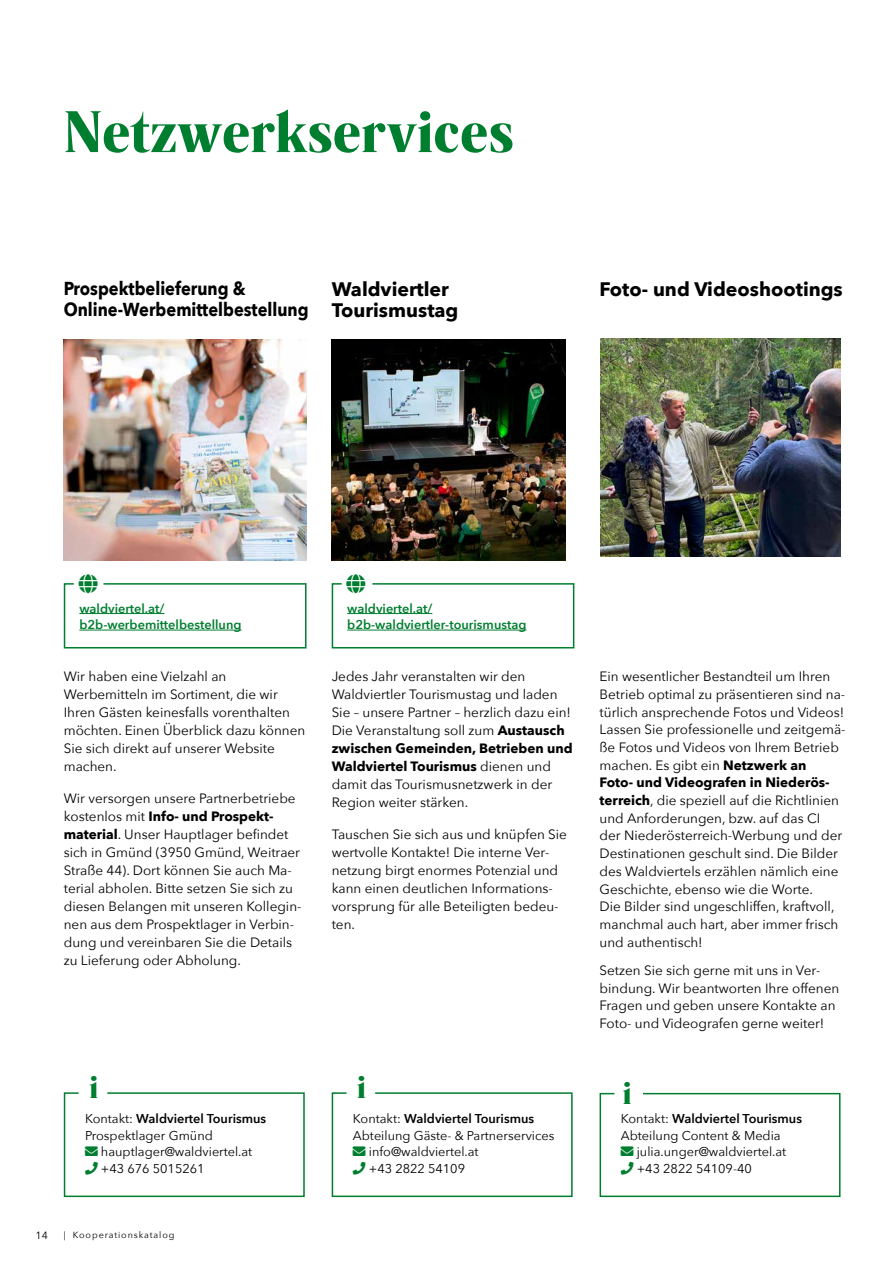
<style>
.page{position:relative;width:893px;height:1263px;background:#fff}
.page>*{position:absolute;margin:0;border:0;box-sizing:border-box;transform-origin:0 0}
.t1{font:900 55.5px "Rando Display";color:#007e2f}
.t2{font:900 30px "Rando Display";color:#007e2f}
.t3{font:700 19.5px/21px "Avenir Next";color:#000}
.t4{font:700 18.75px/21px "Avenir Next";color:#000;scale:.88 1}
.t5{font:13.5px/18px "Avenir Next";color:#000}
.t6{font:12.75px/16.5px "Avenir Next";color:#000}
.t7{font:600 12.75px/16.5px "Avenir Next";color:#007e2f}
.t8{font:10.5px "Avenir Next";color:#000}
.t9{font:9px "Avenir Next";letter-spacing:.1em;color:#000}
.s1{font-weight:700}
.s2{font-weight:600}
.s3{color:#007e2f}
</style>
<div class="page">
<img style="left:600px;top:339px;width:240px;height:218px">
<img style="left:332px;top:339px;width:234px;height:221px">
<img style="left:64px;top:339px;width:242px;height:221px">
<svg style="left:63px;top:583px;width:244px;height:66px"></svg>
<svg style="left:331px;top:583px;width:244px;height:66px"></svg>
<svg style="left:63px;top:1092px;width:242px;height:106px"></svg>
<svg style="left:331px;top:1092px;width:242px;height:106px"></svg>
<svg style="left:599px;top:1092px;width:242px;height:106px"></svg>
<h1 class="t1" style="left:64px;top:91px;width:452px">Netzwerkservices</h1>
<h3 class="t4" style="left:64px;top:278px;width:280px">Prospektbelieferung &amp;<br>Online-Werbemittelbestellung</h3>
<h3 class="t3" style="left:332px;top:278px;width:128px">Waldviertler<br>Tourismustag</h3>
<h3 class="t3" style="left:600px;top:278px;width:245px">Foto- und Videoshootings</h3>
<p class="t7" style="left:79px;top:600px;width:164px">waldviertel.at/ b2b-werbemittelbestellung</p>
<p class="t7" style="left:347px;top:600px;width:181px">waldviertel.at/ b2b-waldviertler-tourismustag</p>
<p class="t5" style="left:64px;top:667px;width:243px">Wir haben eine Vielzahl an<br>Werbemitteln im Sortiment, die wir<br>Ihren Gästen keinesfalls vorenthalten möchten. Einen Überblick dazu können<br>Sie sich direkt auf unserer Website machen.</p>
<p class="t5" style="left:64px;top:788px;width:239px">Wir versorgen unsere Partnerbetriebe kostenlos mit <span class="s1">Info- und Prospekt&shy;material</span>. Unser Hauptlager befindet sich in Gmünd (3950 Gmünd, Weitraer Straße 44). Dort können Sie auch Ma&shy;terial abholen. Bitte setzen Sie sich zu diesen Belangen mit unseren Kollegin&shy;nen aus dem Prospektlager in Verbin&shy;dung und vereinbaren Sie die Details zu Lieferung oder Abholung.</p>
<p class="t5" style="left:332px;top:667px;width:242px">Jedes Jahr veranstalten wir den Waldviertler Tourismustag und laden Sie – unsere -Partner – herzlich dazu ein!<br>Die Veranstaltung soll zum <span class="s1">Austausch zwischen Gemeinden, Betrieben und Waldviertel Tourismus</span> dienen und damit das Tourismusnetzwerk in der Region weiter stärken.</p>
<p class="t5" style="left:332px;top:824px;width:237px">Tauschen Sie sich aus und knüpfen Sie wertvolle Kontakte! Die interne Ver&shy;netzung birgt enormes Potenzial und kann einen deutlichen Informations&shy;vorsprung für alle Beteiligten bedeu&shy;ten.</p>
<h2 class="t2" style="left:89px;top:1065px;width:10px">i</h2>
<p class="t6" style="left:85px;top:1110px;width:183px">Kontakt: <span class="s2">Waldviertel Tourismus<br></span>Prospektlager Gmünd</p>
<p class="t6" style="left:101px;top:1143px;width:153px;text-indent:-16px"><span class="s3">→</span> hauptlager@waldviertel.at +43 676 5015261</p>
<p class="t8" style="left:36px;top:1227px;width:14px">14</p>
<p class="t9" style="left:64px;top:1227px;width:112px">| Kooperationskatalog</p>
<h2 class="t2" style="left:357px;top:1065px;width:10px">i</h2>
<p class="t6" style="left:353px;top:1110px;width:203px">Kontakt: <span class="s2">Waldviertel Tourismus<br></span>Abteilung Gäste- &amp; Partnerservices</p>
<p class="t6" style="left:353px;top:1143px;width:127px;text-align:center"><span class="s3">→</span> info@waldviertel.at +43 2822 54109</p>
<p class="t5" style="left:600px;top:667px;width:248px">Ein wesentlicher Bestandteil um Ihren Betrieb optimal zu präsentieren sind na&shy;türlich ansprechende Fotos und Videos!<br>Lassen Sie professionelle und zeitgemä&shy;ße Fotos und Videos von Ihrem Betrieb machen. Es gibt ein <span class="s1">Netzwerk an<br>Foto- und Videografen in Niederös&shy;terreich</span>, die speziell auf die Richtlinien und Anforderungen, bzw. auf das CI<br>der Niederösterreich-Werbung und der Destinationen geschult sind. Die Bilder des Waldviertels erzählen nämlich eine Geschichte, ebenso wie die Worte.<br>Die Bilder sind ungeschliffen, kraftvoll, manchmal auch hart, aber immer frisch und authentisch!</p>
<p class="t5" style="left:600px;top:961px;width:241px">Setzen Sie sich gerne mit uns in Ver&shy;bindung. Wir beantworten Ihre offenen Fragen und geben unsere Kontakte an Foto- und Videografen gerne weiter!</p>
<h2 class="t2" style="left:623px;top:1071px;width:10px">i</h2>
<p class="t6" style="left:621px;top:1110px;width:183px">Kontakt: <span class="s2">Waldviertel Tourismus<br></span>Abteilung Content &amp; Media</p>
<p class="t6" style="left:637px;top:1143px;width:151px;text-indent:-16px"><span class="s3">→</span> julia.unger@waldviertel.at +43 2822 54109-40</p>
</div>
